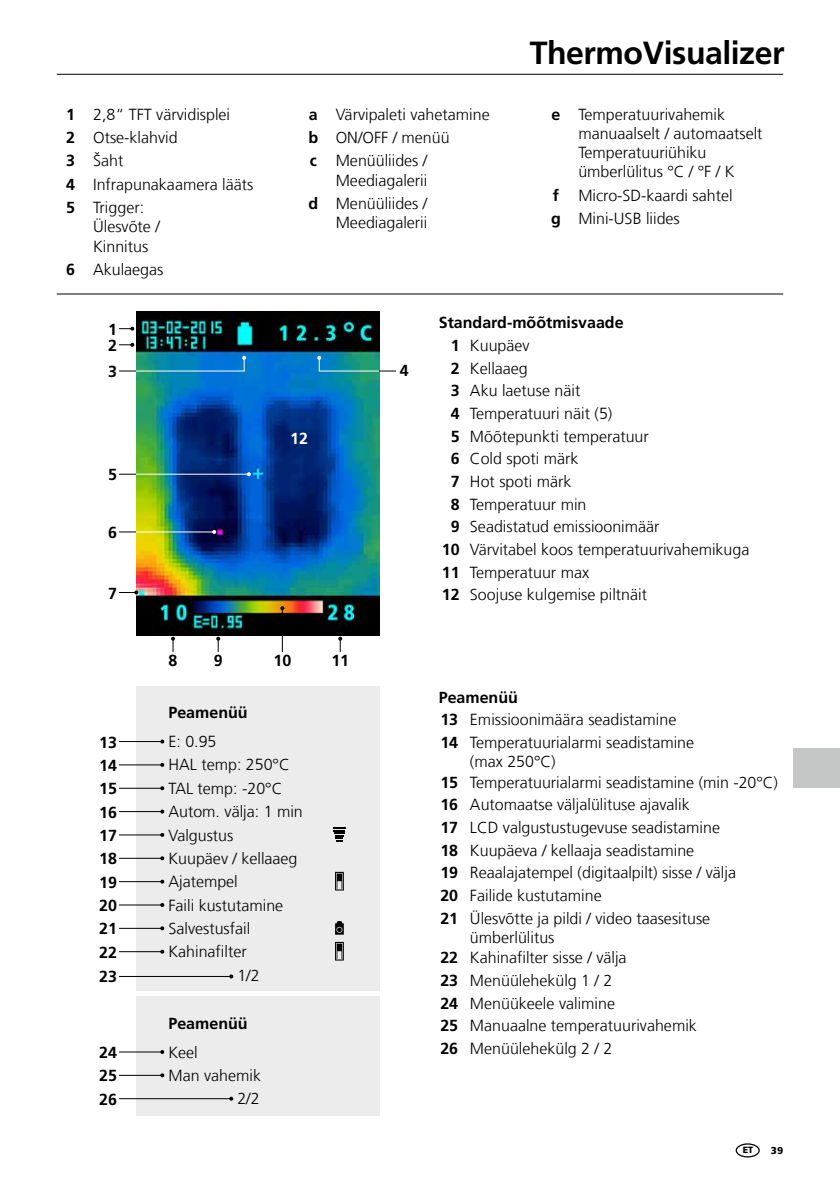
<style>
.page{position:relative;width:840px;height:1191px;background:#fff}
.page>*{position:absolute;margin:0;border:0;box-sizing:border-box;transform-origin:0 0}
.t1{font:700 32px "Frutiger LT Com";letter-spacing:-.015em;color:#000}
.t2{font:300 16px/22.6px "Frutiger LT Com";color:#000}
.t3{font:700 16px/23.4px "Frutiger LT Com";color:#000}
.t4{font:700 16px "Frutiger LT Com";color:#fff}
.t5{font:900 10px "Frutiger LT Com";color:#000}
.t6{font:900 9px "Frutiger LT Com";color:#000}
.s1{font-weight:700}
</style>
<div class="page">
<hr style="left:57px;top:74px;width:725px;height:1px;background:#000">
<div style="left:735px;top:1143px;width:24px;height:14px;border:1px solid #000;border-radius:50%"></div>
<div style="left:136px;top:686px;width:243px;height:305px;background:#ececed"></div>
<div style="left:136px;top:996px;width:243px;height:119px;background:#ececed"></div>
<img style="left:136px;top:312px;width:243px;height:323px">
<svg style="left:119px;top:327px;width:15px;height:4px"></svg>
<svg style="left:119px;top:343px;width:15px;height:4px"></svg>
<hr style="left:119px;top:474px;width:130px;height:1px;background:#fff">
<svg style="left:247px;top:472px;width:4px;height:4px"></svg>
<svg style="left:119px;top:590px;width:19px;height:4px"></svg>
<svg style="left:242px;top:356px;width:4px;height:15px"></svg>
<svg style="left:317px;top:356px;width:4px;height:15px"></svg>
<svg style="left:171px;top:636px;width:4px;height:16px"></svg>
<svg style="left:216px;top:636px;width:4px;height:16px"></svg>
<svg style="left:338px;top:636px;width:4px;height:16px"></svg>
<hr style="left:282px;top:608px;width:1px;height:44px;background:#000">
<svg style="left:280px;top:606px;width:4px;height:4px"></svg>
<svg style="left:119px;top:474px;width:17px;height:1px"></svg>
<svg style="left:119px;top:370px;width:17px;height:1px"></svg>
<svg style="left:379px;top:370px;width:17px;height:1px"></svg>
<hr style="left:136px;top:370px;width:108px;height:1px;background:#fff">
<hr style="left:318px;top:370px;width:61px;height:1px;background:#fff">
<hr style="left:119px;top:531px;width:95px;height:1px;background:#fff">
<svg style="left:212px;top:530px;width:4px;height:4px"></svg>
<svg style="left:119px;top:531px;width:17px;height:1px"></svg>
<hr style="left:119px;top:741px;width:43px;height:1px;background:#000">
<svg style="left:160px;top:739px;width:4px;height:4px"></svg>
<hr style="left:119px;top:764px;width:43px;height:1px;background:#000">
<svg style="left:160px;top:763px;width:4px;height:4px"></svg>
<hr style="left:119px;top:787px;width:43px;height:1px;background:#000">
<svg style="left:160px;top:786px;width:4px;height:4px"></svg>
<hr style="left:119px;top:811px;width:43px;height:1px;background:#000">
<svg style="left:160px;top:809px;width:4px;height:4px"></svg>
<hr style="left:119px;top:834px;width:43px;height:1px;background:#000">
<svg style="left:160px;top:833px;width:4px;height:4px"></svg>
<hr style="left:119px;top:857px;width:43px;height:1px;background:#000">
<svg style="left:160px;top:856px;width:4px;height:4px"></svg>
<hr style="left:119px;top:881px;width:43px;height:1px;background:#000">
<svg style="left:160px;top:879px;width:4px;height:4px"></svg>
<hr style="left:119px;top:904px;width:43px;height:1px;background:#000">
<svg style="left:160px;top:903px;width:4px;height:4px"></svg>
<hr style="left:119px;top:928px;width:43px;height:1px;background:#000">
<svg style="left:160px;top:926px;width:4px;height:4px"></svg>
<hr style="left:119px;top:951px;width:43px;height:1px;background:#000">
<svg style="left:160px;top:949px;width:4px;height:4px"></svg>
<hr style="left:119px;top:1051px;width:43px;height:1px;background:#000">
<svg style="left:160px;top:1050px;width:4px;height:4px"></svg>
<hr style="left:119px;top:1074px;width:43px;height:1px;background:#000">
<svg style="left:160px;top:1073px;width:4px;height:4px"></svg>
<hr style="left:119px;top:976px;width:112px;height:1px;background:#000">
<svg style="left:229px;top:974px;width:4px;height:4px"></svg>
<hr style="left:119px;top:1098px;width:112px;height:1px;background:#000">
<svg style="left:229px;top:1096px;width:4px;height:4px"></svg>
<hr style="left:57px;top:293px;width:725px;height:1px;background:#000">
<div style="left:793px;top:748px;width:46px;height:39px;background:#c5c6c6"></div>
<svg style="left:333px;top:827px;width:12px;height:14px"></svg>
<svg style="left:335px;top:872px;width:8px;height:18px"></svg>
<svg style="left:335px;top:921px;width:8px;height:13px"></svg>
<svg style="left:335px;top:942px;width:8px;height:18px"></svg>
<p class="t2" style="left:66px;top:103px;width:188px;line-height:23.4px"><span class="s1">1</span> 2,8“ TFT värvidisplei<br><span class="s1">2</span> Otse-klahvid<br><span class="s1">3</span> Šaht<br><span class="s1">4</span> Infrapunakaamera lääts<br><span class="s1">5</span> Trigger:</p>
<p class="t2" style="left:93px;top:217px;width:68px;line-height:19.2px">Ülesvõte /<br>Kinnitus</p>
<p class="t2" style="left:66px;top:258px;width:99px"><span class="s1">6</span> Akulaegas</p>
<p class="t3" style="left:108px;top:321px;width:10px;line-height:16.2px">1<br>2</p>
<p class="t3" style="left:108px;top:360px;width:10px">3</p>
<p class="t3" style="left:108px;top:463px;width:10px">5</p>
<p class="t3" style="left:108px;top:521px;width:10px">6</p>
<p class="t3" style="left:108px;top:581px;width:10px">7</p>
<p class="t2" style="left:308px;top:103px;width:183px;line-height:23.4px"><span class="s1">a</span> Värvipaleti vahetamine <span class="s1">b</span> ON/OFF / menüü<br><span class="s1">c</span> Menüüliides /</p>
<p class="t2" style="left:308px;top:168px;width:120px;line-height:23.4px;text-align:right">Meediagalerii<br><span class="s1">d</span> Menüüliides /</p>
<p class="t2" style="left:335px;top:211px;width:93px">Meediagalerii</p>
<h1 class="t1" style="left:529px;top:34px;width:256px">ThermoVisualizer</h1>
<p class="t2" style="left:578px;top:105px;width:185px;line-height:19.2px;text-indent:-27px"><span class="s1">e</span> Temperatuurivahemik manuaalselt / automaatselt<br>Temperatuuriühiku ümberlülitus °C / °F / K</p>
<p class="t2" style="left:550px;top:184px;width:183px;line-height:23.4px"><span class="s1">f</span> Micro-SD-kaardi sahtel <span class="s1">g</span> Mini-USB liides</p>
<p class="t4" style="left:290px;top:429px;width:19px">12</p>
<p class="t3" style="left:399px;top:359px;width:10px">4</p>
<p class="t3" style="left:438px;top:311px;width:186px">Standard-mõõtmisvaade</p>
<p class="t2" style="left:450px;top:334px;width:80px"><span class="s1">1</span> Kuupäev</p>
<p class="t2" style="left:450px;top:357px;width:78px"><span class="s1">2</span> Kellaaeg</p>
<p class="t2" style="left:450px;top:379px;width:131px"><span class="s1">3</span> Aku laetuse näit</p>
<p class="t2" style="left:450px;top:402px;width:163px"><span class="s1">4</span> Temperatuuri näit (5)</p>
<p class="t2" style="left:450px;top:425px;width:199px"><span class="s1">5</span> Mõõtepunkti temperatuur</p>
<p class="t2" style="left:450px;top:447px;width:129px"><span class="s1">6</span> Cold spoti märk</p>
<p class="t2" style="left:450px;top:470px;width:122px"><span class="s1">7</span> Hot spoti märk</p>
<p class="t2" style="left:450px;top:493px;width:137px"><span class="s1">8</span> Temperatuur min</p>
<p class="t2" style="left:450px;top:515px;width:210px"><span class="s1">9</span> Seadistatud emissioonimäär</p>
<p class="t2" style="left:441px;top:538px;width:309px"><span class="s1">10</span> Värvitabel koos temperatuurivahemikuga</p>
<p class="t2" style="left:441px;top:561px;width:149px"><span class="s1">11</span> Temperatuur max</p>
<p class="t2" style="left:441px;top:583px;width:206px"><span class="s1">12</span> Soojuse kulgemise piltnäit</p>
<p class="t3" style="left:99px;top:730px;width:19px;text-align:justify">13<br>14<br>15<br>16<br>17<br>18<br>19<br>20<br>21<br>22</p>
<p class="t3" style="left:99px;top:965px;width:19px">23</p>
<p class="t3" style="left:99px;top:1040px;width:19px">24<br>25</p>
<p class="t3" style="left:99px;top:1087px;width:19px">26</p>
<p class="t3" style="left:168px;top:649px;width:10px">8</p>
<p class="t3" style="left:214px;top:649px;width:10px">9</p>
<p class="t3" style="left:273px;top:649px;width:19px">10</p>
<p class="t3" style="left:331px;top:649px;width:19px">11</p>
<p class="t3" style="left:168px;top:701px;width:81px">Peamenüü</p>
<p class="t2" style="left:168px;top:730px;width:50px">E: 0.95</p>
<p class="t2" style="left:168px;top:753px;width:123px">HAL temp: 250°C</p>
<p class="t2" style="left:168px;top:777px;width:115px">TAL temp: -20°C</p>
<p class="t2" style="left:168px;top:800px;width:136px">Autom. välja: 1 min</p>
<p class="t2" style="left:168px;top:823px;width:66px">Valgustus</p>
<p class="t2" style="left:168px;top:847px;width:130px">Kuupäev / kellaaeg</p>
<p class="t2" style="left:168px;top:870px;width:71px">Ajatempel</p>
<p class="t2" style="left:168px;top:893px;width:116px">Faili kustutamine</p>
<p class="t2" style="left:168px;top:917px;width:83px">Salvestusfail</p>
<p class="t2" style="left:168px;top:940px;width:80px">Kahinafilter</p>
<p class="t2" style="left:237px;top:964px;width:24px">1/2</p>
<p class="t3" style="left:168px;top:1011px;width:81px">Peamenüü</p>
<p class="t2" style="left:168px;top:1041px;width:31px">Keel</p>
<p class="t2" style="left:168px;top:1064px;width:94px">Man vahemik</p>
<p class="t2" style="left:237px;top:1087px;width:24px">2/2</p>
<p class="t2" style="left:438px;top:686px;width:257px"><span class="s1">Peamenüü<br>13</span> Emissioonimäära seadistamine<br><span class="s1">14</span> Temperatuurialarmi seadistamine</p>
<p class="t2" style="left:440px;top:751px;width:339px;line-height:20.6px;text-indent:30px">(max 250°C)<br><span class="s1">15</span> Temperatuurialarmi seadistamine (min -20°C)</p>
<p class="t2" style="left:440px;top:793px;width:297px"><span class="s1">16</span> Automaatse väljalülituse ajavalik<br><span class="s1">17</span> LCD valgustustugevuse seadistamine <span class="s1">18</span> Kuupäeva / kellaaja seadistamine<br><span class="s1">19</span> Reaalajatempel (digitaalpilt) sisse / välja <span class="s1">20</span> Failide kustutamine<br><span class="s1">21</span> Ülesvõtte ja pildi / video taasesituse</p>
<p class="t2" style="left:440px;top:927px;width:188px;line-height:20.6px;text-indent:30px">ümberlülitus<br><span class="s1">22</span> Kahinafilter sisse / välja</p>
<p class="t2" style="left:440px;top:969px;width:258px"><span class="s1">23</span> Menüülehekülg 1 / 2<br><span class="s1">24</span> Menüükeele valimine<br><span class="s1">25</span> Manuaalne temperatuurivahemik<br><span class="s1">26</span> Menüülehekülg 2 / 2</p>
<p class="t6" style="left:742px;top:1144px;width:12px">ET</p>
<p class="t5" style="left:770px;top:1144px;width:14px">39</p>
</div>
